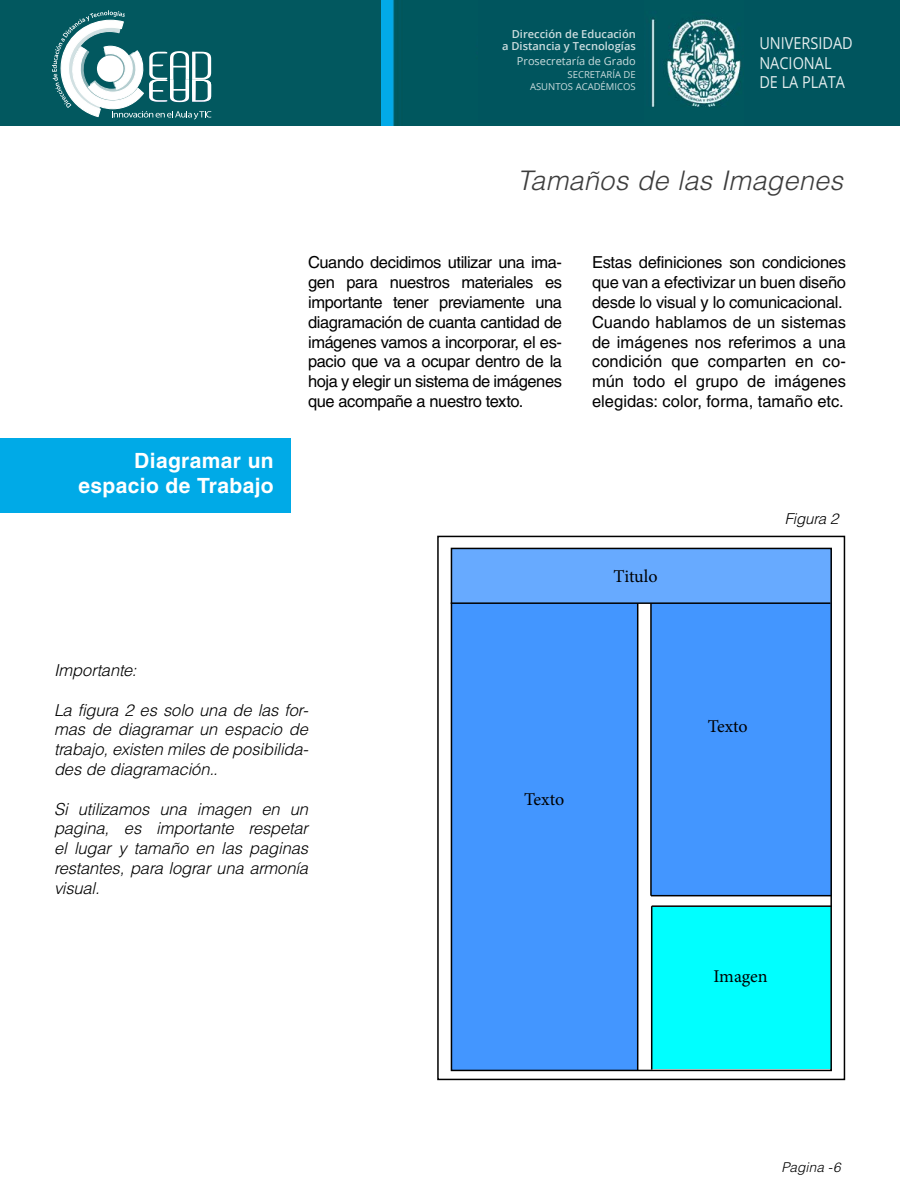
<style>
.page{position:relative;width:900px;height:1200px;background:#fff}
.page>*{position:absolute;margin:0;border:0;box-sizing:border-box;transform-origin:0 0}
.t1{font:italic 300 27px "Helvetica LT Std";letter-spacing:.015em;color:#3d3d3d}
.t2{font:700 21px/25.2px "Helvetica LT Std";letter-spacing:.02em;color:#fff;text-align:right}
.t3{font:18px "Minion Pro";letter-spacing:-.005em;color:#000}
.t4{font:16.5px/19.8px "Helvetica LT Std";letter-spacing:-.02em;color:#000;text-align:justify}
.t5{font:italic 300 16.5px/19.8px "Helvetica LT Std";letter-spacing:-.005em;color:#000;text-align:justify}
.t6{font:16.5px/19.8px "Open Sans";color:rgb(255 255 255/.9);scale:.88 1}
.t7{font:italic 300 15px "Helvetica LT Std";letter-spacing:-.01em;color:#000}
.t8{font:italic 300 13.5px "Helvetica LT Std";letter-spacing:.01em;color:#000}
.t9{font:600 10.95px/11.6px "Open Sans";color:rgb(255 255 255/.8);text-align:right}
.t10{font:10.95px "Open Sans";color:rgb(255 255 255/.8)}
.t11{font:9.45px/11.9px "Open Sans";color:rgb(255 255 255/.8);text-align:right}
</style>
<div class="page">
<div style="left:1px;top:438px;width:290px;height:75px;background:#00aae7"></div>
<div style="left:452px;top:549px;width:380px;height:54px;background:#67aaff"></div>
<div style="left:452px;top:603px;width:186px;height:467px;background:#4396ff"></div>
<div style="left:652px;top:603px;width:180px;height:293px;background:#4396ff"></div>
<div style="left:652px;top:907px;width:179px;height:162px;background:#0ff"></div>
<div style="left:437px;top:536px;width:408px;height:544px;border:2px solid #000"></div>
<div style="left:451px;top:548px;width:381px;height:523px;border:2px solid #000"></div>
<hr style="left:650px;top:603px;width:2px;height:293px;background:#000">
<hr style="left:451px;top:602px;width:379px;height:2px;background:#000">
<hr style="left:652px;top:905px;width:180px;height:2px;background:#000">
<hr style="left:637px;top:603px;width:1px;height:467px;background:#000">
<hr style="left:651px;top:906px;width:1px;height:164px;background:#000">
<hr style="left:651px;top:895px;width:180px;height:1px;background:#000">
<img style="left:381px;top:0;width:363px;height:125px">
<div style="left:744px;top:0;width:156px;height:125px;background:#00555e"></div>
<div style="left:478px;top:0;width:166px;height:122px;background:#00555e"></div>
<div style="left:0;top:0;width:381px;height:125px;background:#02585f"></div>
<svg style="left:52px;top:10px;width:159px;height:109px"></svg>
<p class="t9" style="left:502px;top:28px;width:135px">Dirección de Educación<br>a Distancia y Tecnologías</p>
<p class="t10" style="left:517px;top:53px;width:120px">Prosecretaría de Grado</p>
<p class="t11" style="left:530px;top:68px;width:107px">SECRETARÍA DE<br>ASUNTOS ACADÉMICOS</p>
<p class="t6" style="left:759px;top:33px;width:108px">UNIVERSIDAD<br>NACIONAL<br>DE LA PLATA</p>
<h1 class="t1" style="left:517px;top:163px;width:327px">Tamaños de las Imagenes</h1>
<p class="t2" style="left:79px;top:448px;width:197px">Diagramar un espacio de Trabajo</p>
<p class="t4" style="left:308px;top:253px;width:256px">Cuando decidimos utilizar una ima&shy;gen para nuestros materiales es importante tener previamente una diagramación de cuanta cantidad de imágenes vamos a incorporar, el es&shy;pacio que va a ocupar dentro de la hoja y elegir un sistema de imágenes que acompañe a nuestro texto.</p>
<p class="t4" style="left:592px;top:253px;width:256px;text-align:left">Estas definiciones son condiciones que van a efectivizar un buen diseño desde lo visual y lo comunicacional.<br>Cuando hablamos de un sistemas de imágenes nos referimos a una condición que comparten en co&shy;mún todo el grupo de imágenes elegidas: color, forma, tamaño etc.</p>
<p class="t3" style="left:614px;top:564px;width:46px">Titulo</p>
<p class="t7" style="left:785px;top:509px;width:55px">Figura 2</p>
<p class="t5" style="left:54px;top:660px;width:84px">Importante:</p>
<p class="t5" style="left:54px;top:700px;width:256px">La figura 2 es solo una de las for&shy;mas de diagramar un espacio de trabajo, existen miles de posibilida&shy;des de diagramación..</p>
<p class="t5" style="left:54px;top:799px;width:256px">Si utilizamos una imagen en un pagina, es importante respetar el lugar y tamaño en las paginas restantes, para lograr una armonía visual.</p>
<p class="t3" style="left:524px;top:787px;width:42px">Texto</p>
<p class="t3" style="left:708px;top:714px;width:42px">Texto</p>
<p class="t3" style="left:713px;top:964px;width:56px">Imagen</p>
<p class="t8" style="left:782px;top:1159px;width:61px">Pagina -6</p>
</div>
